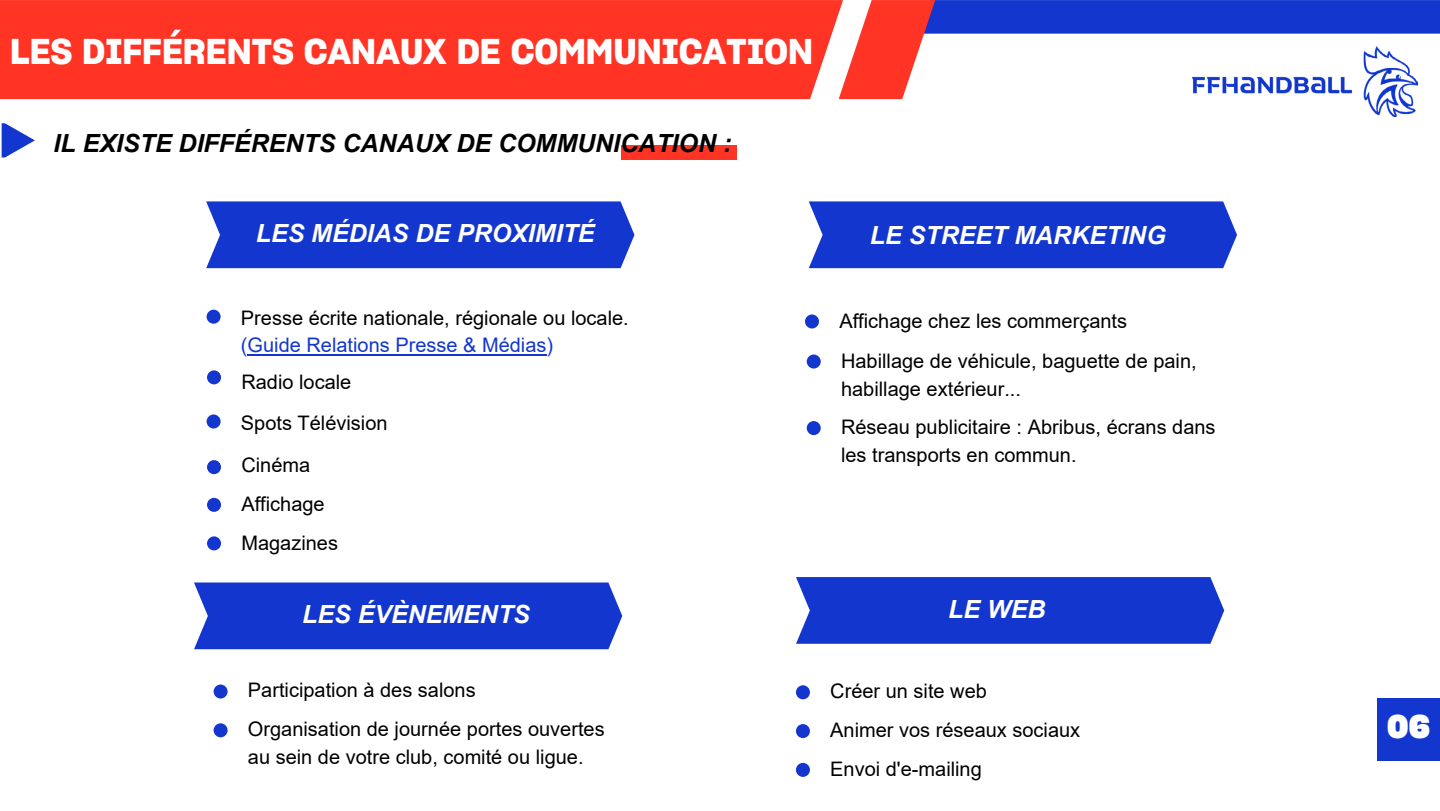
<style>
.page{position:relative;width:1440px;height:811px;background:#fff}
.page>*{position:absolute;margin:0;border:0;box-sizing:border-box;transform-origin:0 0}
.t1{font:35px "Sharp Grotesk Sm Bold 20";color:#fff}
.t2{font:32px "Sharp Grotesk Bold 20";color:#fff}
.t3{font:italic 700 25px "Arial";color:#fffffe}
.t4{font:italic 700 25px "Arial";color:#000}
.t5{font:20px/38.7px "Arial";color:#000}
.t6{font:20px "Arial";color:#1337ce}
</style>
<div class="page">
<svg style="left:843px;top:0;width:597px;height:99px"></svg>
<div style="left:0;top:0;width:843px;height:99px;background:#ff3425"></div>
<img style="left:1192px;top:46px;width:225px;height:70px">
<div style="left:206px;top:201px;width:428px;height:67px;background:#1337ce"></div>
<div style="left:207px;top:309px;width:14px;height:14px;background:#1337ce;border-radius:7px"></div>
<hr style="left:248px;top:354px;width:110px;height:1px;background:#1337ce">
<hr style="left:358px;top:354px;width:188px;height:1px;background:#1337ce">
<div style="left:207px;top:370px;width:14px;height:14px;background:#1337ce;border-radius:7px"></div>
<div style="left:207px;top:414px;width:14px;height:14px;background:#1337ce;border-radius:7px"></div>
<div style="left:207px;top:460px;width:14px;height:14px;background:#1337ce;border-radius:7px"></div>
<div style="left:207px;top:497px;width:14px;height:14px;background:#1337ce;border-radius:7px"></div>
<div style="left:207px;top:536px;width:14px;height:14px;background:#1337ce;border-radius:7px"></div>
<div style="left:796px;top:577px;width:428px;height:66px;background:#1337ce"></div>
<div style="left:796px;top:685px;width:14px;height:14px;background:#1337ce;border-radius:7px"></div>
<div style="left:796px;top:723px;width:14px;height:14px;background:#1337ce;border-radius:7px"></div>
<div style="left:796px;top:762px;width:14px;height:14px;background:#1337ce;border-radius:7px"></div>
<div style="left:809px;top:201px;width:428px;height:67px;background:#1337ce"></div>
<div style="left:805px;top:314px;width:14px;height:14px;background:#1337ce;border-radius:7px"></div>
<div style="left:807px;top:354px;width:14px;height:14px;background:#1337ce;border-radius:7px"></div>
<div style="left:807px;top:421px;width:14px;height:14px;background:#1337ce;border-radius:7px"></div>
<div style="left:194px;top:582px;width:428px;height:67px;background:#1337ce"></div>
<div style="left:214px;top:684px;width:14px;height:14px;background:#1337ce;border-radius:7px"></div>
<div style="left:214px;top:723px;width:14px;height:14px;background:#1337ce;border-radius:7px"></div>
<div style="left:621px;top:145px;width:115px;height:15px;background:#ff3425"></div>
<svg style="left:2px;top:123px;width:33px;height:34px"></svg>
<div style="left:1377px;top:698px;width:63px;height:62px;background:#1337ce"></div>
<h1 class="t1" style="left:10px;top:23px;width:804px">LES DIFFÉRENTS CANAUX DE COMMUNICATION</h1>
<p class="t4" style="left:54px;top:126px;width:679px">IL EXISTE DIFFÉRENTS CANAUX DE COMMUNICATION :</p>
<p class="t3" style="left:256px;top:217px;width:340px">LES MÉDIAS DE PROXIMITÉ</p>
<p class="t5" style="left:241px;top:298px;width:389px">Presse écrite nationale, régionale ou locale.</p>
<p class="t6" style="left:241px;top:331px;width:314px">(Guide Relations Presse &amp; Médias)</p>
<p class="t5" style="left:241px;top:360px;width:148px;line-height:41.7px">Radio locale<br>Spots Télévision<br>Cinéma</p>
<p class="t5" style="left:241px;top:484px;width:98px">Affichage<br>Magazines</p>
<p class="t3" style="left:302px;top:597px;width:229px">LES ÉVÈNEMENTS</p>
<p class="t5" style="left:248px;top:670px;width:358px">Participation à des salons<br>Organisation de journée portes ouvertes</p>
<p class="t5" style="left:248px;top:737px;width:337px">au sein de votre club, comité ou ligue.</p>
<p class="t3" style="left:870px;top:219px;width:297px">LE STREET MARKETING</p>
<p class="t5" style="left:839px;top:300px;width:359px;line-height:40px">Affichage chez les commerçants<br>Habillage de véhicule, baguette de pain,</p>
<p class="t5" style="left:841px;top:369px;width:376px">habillage extérieur...<br>Réseau publicitaire : Abribus, écrans dans</p>
<p class="t5" style="left:841px;top:435px;width:237px">les transports en commun.</p>
<p class="t3" style="left:948px;top:592px;width:99px">LE WEB</p>
<p class="t5" style="left:830px;top:671px;width:252px">Créer un site web<br>Animer vos réseaux sociaux<br>Envoi d'e-mailing</p>
<h2 class="t2" style="left:1387px;top:701px;width:44px">06</h2>
</div>
